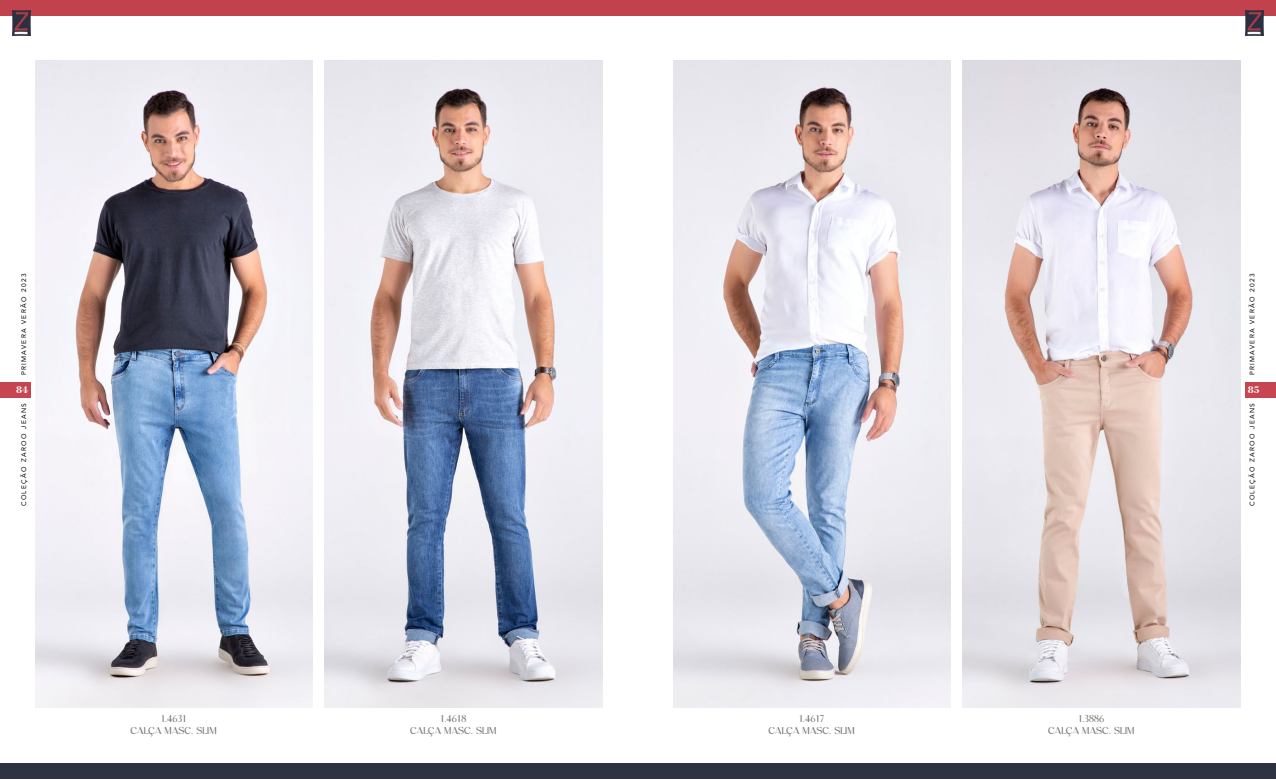
<style>
.page{position:relative;width:1276px;height:780px;background:#fff}
.page>*{position:absolute;margin:0;border:0;box-sizing:border-box;transform-origin:0 0}
.t1{font:10px/12px "Nelphim";letter-spacing:.025em;color:#71706f;text-align:center}
.t2{font:700 10px "Bodoni BT";color:#fff}
.t3{font:6.62px "Avenir";letter-spacing:.2em;color:#000}
</style>
<div class="page">
<div style="left:0;top:0;width:1276px;height:16px;background:#c1424d"></div>
<div style="left:0;top:762px;width:1276px;height:16px;background:#2e3344"></div>
<img style="left:35px;top:60px;width:278px;height:647px">
<img style="left:673px;top:60px;width:277px;height:647px">
<img style="left:325px;top:60px;width:277px;height:647px">
<img style="left:963px;top:60px;width:277px;height:647px">
<div style="left:0;top:382px;width:30px;height:16px;background:#c64550"></div>
<div style="left:1245px;top:382px;width:31px;height:16px;background:#c64550"></div>
<img style="left:12px;top:11px;width:18px;height:24px">
<img style="left:1245px;top:11px;width:18px;height:24px">
<p class="t3" style="left:20px;top:375px;width:103px;rotate:-90deg">PRIMAVERA VERÃO 2023</p>
<p class="t3" style="left:1248px;top:375px;width:103px;rotate:-90deg">PRIMAVERA VERÃO 2023</p>
<p class="t2" style="left:16px;top:384px;width:14px">84</p>
<p class="t2" style="left:1247px;top:383px;width:14px">85</p>
<p class="t3" style="left:20px;top:506px;width:105px;rotate:-90deg">COLEÇÃO ZAROO JEANS</p>
<p class="t3" style="left:1248px;top:506px;width:105px;rotate:-90deg">COLEÇÃO ZAROO JEANS</p>
<p class="t1" style="left:131px;top:712px;width:88px">1.4631<br>CALÇA MASC. SLIM</p>
<p class="t1" style="left:768px;top:712px;width:88px">1.4617<br>CALÇA MASC. SLIM</p>
<p class="t1" style="left:410px;top:712px;width:88px">1.4618<br>CALÇA MASC. SLIM</p>
<p class="t1" style="left:1048px;top:712px;width:88px">1.3886<br>CALÇA MASC. SLIM</p>
</div>
